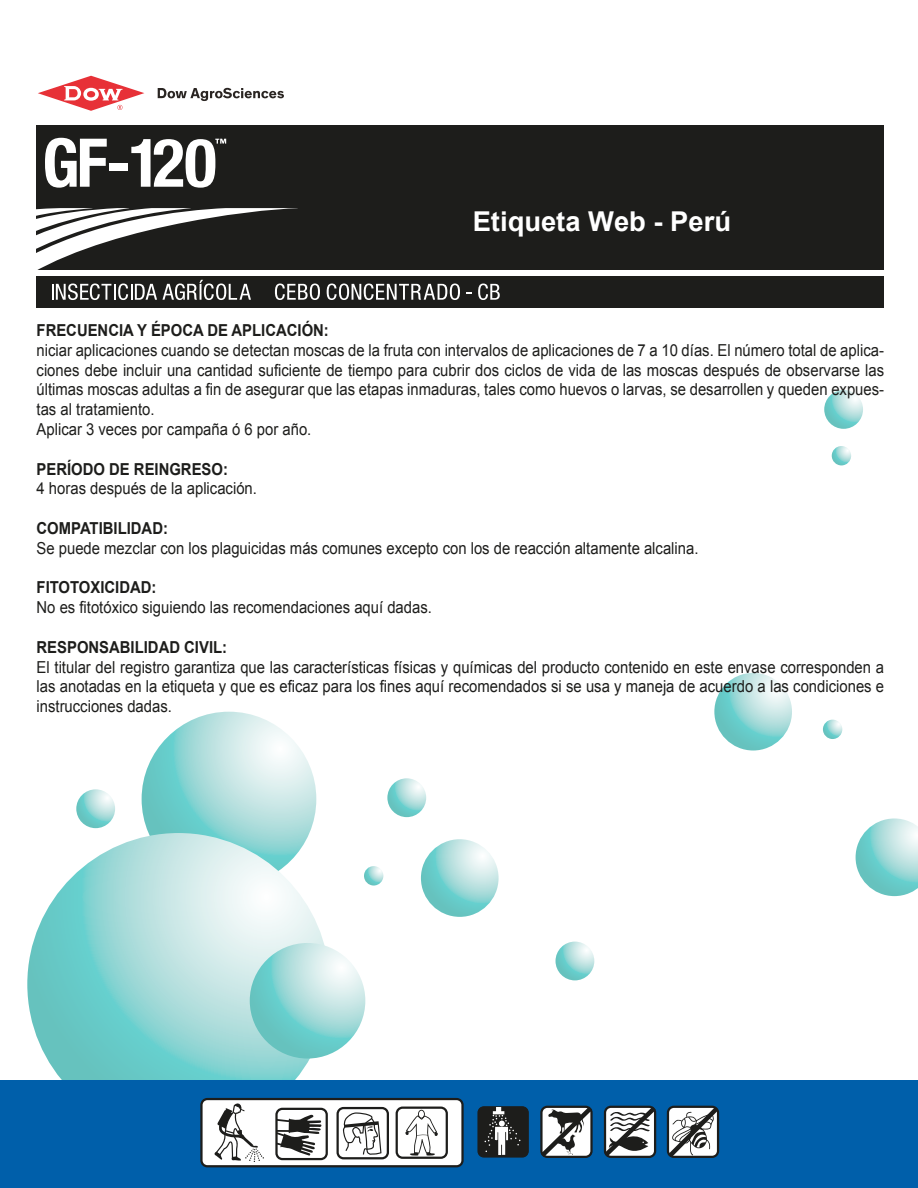
<style>
.page{position:relative;width:918px;height:1188px;background:#fff}
.page>*{position:absolute;margin:0;border:0;box-sizing:border-box;transform-origin:0 0}
.t1{font:700 27.3px "Arial";color:#fff}
.t2{font:16.5px/19.8px "Arial";color:#1d1d1b;scale:.9 1}
.t3{font:700 16.5px "Arial";color:#1d1d1b;scale:.9 1}
</style>
<div class="page">
<svg style="left:142px;top:712px;width:174px;height:174px"></svg>
<svg style="left:27px;top:833px;width:303px;height:302px"></svg>
<svg style="left:250px;top:943px;width:115px;height:116px"></svg>
<svg style="left:421px;top:839px;width:78px;height:78px"></svg>
<svg style="left:714px;top:673px;width:78px;height:78px"></svg>
<svg style="left:856px;top:818px;width:62px;height:78px"></svg>
<svg style="left:387px;top:778px;width:39px;height:39px"></svg>
<svg style="left:556px;top:942px;width:38px;height:38px"></svg>
<svg style="left:76px;top:789px;width:39px;height:39px"></svg>
<svg style="left:824px;top:390px;width:39px;height:39px"></svg>
<svg style="left:832px;top:446px;width:19px;height:19px"></svg>
<svg style="left:823px;top:720px;width:19px;height:19px"></svg>
<svg style="left:364px;top:866px;width:19px;height:20px"></svg>
<div style="left:0;top:1081px;width:918px;height:107px;background:#005faa"></div>
<div style="left:37px;top:125px;width:847px;height:182px;background:#1d1d1b"></div>
<div style="left:36px;top:270px;width:852px;height:6px;background:#fff"></div>
<svg style="left:158px;top:88px;width:126px;height:13px"></svg>
<svg style="left:38px;top:76px;width:106px;height:35px"></svg>
<svg style="left:36px;top:208px;width:284px;height:92px"></svg>
<svg style="left:327px;top:284px;width:133px;height:16px"></svg>
<svg style="left:478px;top:284px;width:22px;height:16px"></svg>
<svg style="left:45px;top:138px;width:62px;height:50px"></svg>
<div style="left:109px;top:163px;width:19px;height:8px;background:#fff"></div>
<svg style="left:131px;top:139px;width:95px;height:49px"></svg>
<svg style="left:477px;top:1106px;width:52px;height:52px"></svg>
<svg style="left:200px;top:1097px;width:264px;height:71px"></svg>
<svg style="left:540px;top:1105px;width:180px;height:53px"></svg>
<h1 class="t1" style="left:473px;top:203px;width:260px">Etiqueta Web - Perú</h1>
<p class="t3" style="left:37px;top:319px;width:326px">FRECUENCIA Y ÉPOCA DE APLICACIÓN:</p>
<p class="t2" style="left:37px;top:340px;width:943px">niciar aplicaciones cuando se detectan moscas de la fruta con intervalos de aplicaciones de 7 a 10 días. El número total de aplica&shy;ciones debe incluir una cantidad suficiente de tiempo para cubrir dos ciclos de vida de las moscas después de observarse las últimas moscas adultas a fin de asegurar que las etapas inmaduras, tales como huevos o larvas, se desarrollen y queden expues&shy;tas al tratamiento.<br>Aplicar 3 veces por campaña ó 6 por año.</p>
<p class="t3" style="left:37px;top:458px;width:214px">PERÍODO DE REINGRESO:</p>
<p class="t2" style="left:37px;top:479px;width:246px">4 horas después de la aplicación.</p>
<p class="t3" style="left:37px;top:517px;width:148px">COMPATIBILIDAD:</p>
<p class="t2" style="left:37px;top:538px;width:737px">Se puede mezclar con los plaguicidas más comunes excepto con los de reacción altamente alcalina.</p>
<p class="t3" style="left:37px;top:577px;width:135px">FITOTOXICIDAD:</p>
<p class="t2" style="left:37px;top:598px;width:441px">No es fitotóxico siguiendo las recomendaciones aquí dadas.</p>
<p class="t3" style="left:37px;top:636px;width:213px">RESPONSABILIDAD CIVIL:</p>
<p class="t2" style="left:37px;top:657px;width:943px;text-align:justify">El titular del registro garantiza que las características físicas y químicas del producto contenido en este envase corresponden a las anotadas en la etiqueta y que es eficaz para los fines aquí recomendados si se usa y maneja de acuerdo a las condiciones e instrucciones dadas.</p>
</div>
